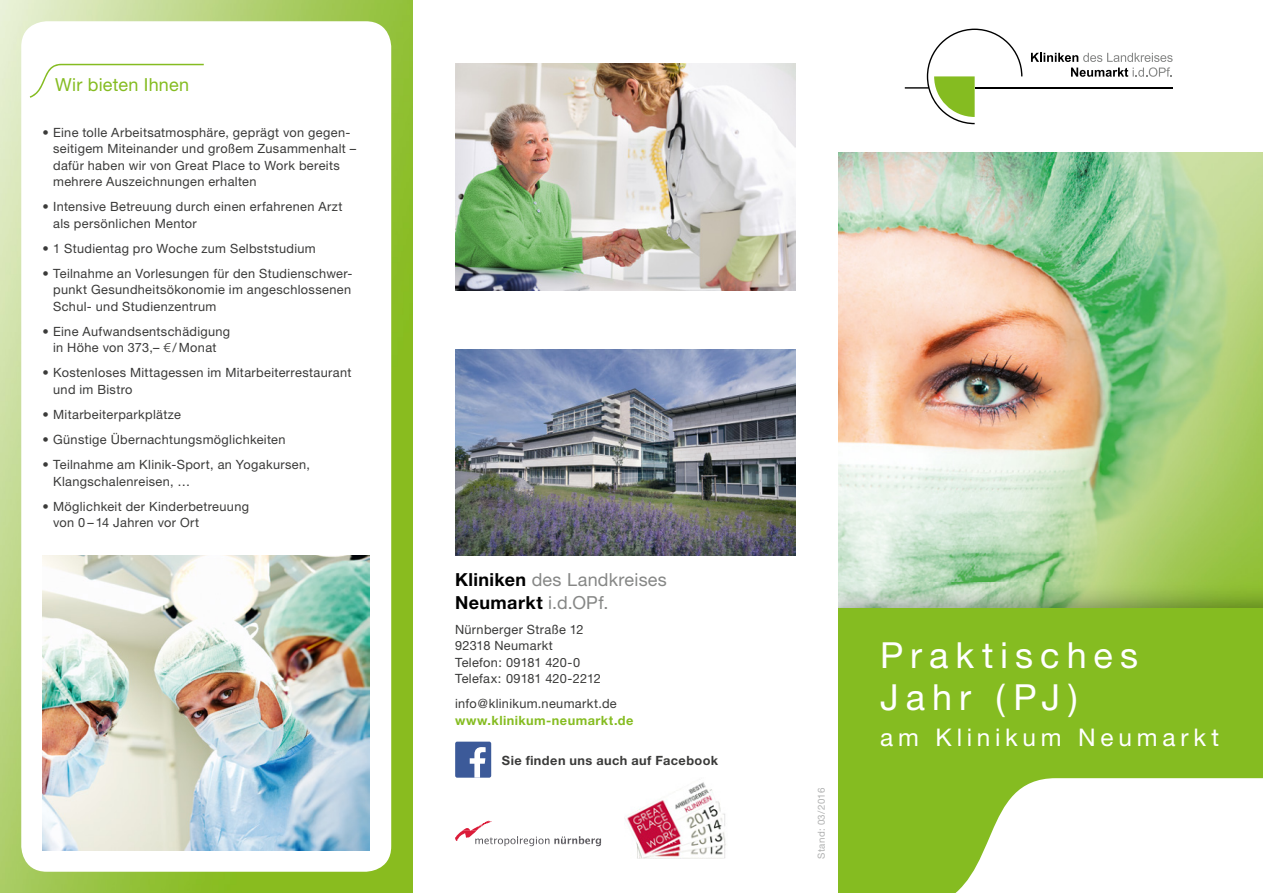
<style>
.page{position:relative;width:1263px;height:893px;background:#fff}
.page>*{position:absolute;margin:0;border:0;box-sizing:border-box;transform-origin:0 0}
.t1{font:36px/42px "Helvetica Neue";letter-spacing:.195em;color:#fff}
.t2{font:24.3px "Helvetica Neue";letter-spacing:.195em;color:#fff}
.t3{font:18px/22.5px "Helvetica Neue";letter-spacing:.015em;color:#868786}
.t4{font:18px "Helvetica Neue";letter-spacing:.01em;color:#85bc21}
.t5{font:12.75px/16.5px "Helvetica Neue";letter-spacing:.025em;color:#3a3a39}
.t6{font:700 12.75px "Helvetica Neue";letter-spacing:.035em;color:#3a3a39}
.t7{font:700 12.75px "Helvetica Neue";letter-spacing:.035em;color:#85bc21}
.t8{font:9.75px "Helvetica Neue";letter-spacing:.035em;color:#b0b1b1}
.s1{font-family:"Linotype Euro Font Ato F"}
.s2{font-weight:700;color:#000}
</style>
<div class="page">
<img style="left:838px;top:153px;width:425px;height:430px">
<img style="left:0;top:0;width:412px;height:893px">
<div style="left:21px;top:21px;width:370px;height:851px;background:#fff;border-radius:26px"></div>
<img style="left:455px;top:64px;width:340px;height:227px">
<hr style="left:975px;top:87px;width:197px;height:2px;background:#000">
<svg style="left:905px;top:29px;width:117px;height:95px"></svg>
<svg style="left:1031px;top:53px;width:141px;height:24px"></svg>
<img style="left:455px;top:350px;width:340px;height:205px">
<svg style="left:455px;top:821px;width:146px;height:25px"></svg>
<div style="left:455px;top:742px;width:36px;height:36px;background:#3c5a99;border-radius:2px"></div>
<svg style="left:470px;top:747px;width:16px;height:31px"></svg>
<img style="left:625px;top:782px;width:101px;height:77px">
<svg style="left:30px;top:64px;width:174px;height:34px"></svg>
<img style="left:43px;top:555px;width:327px;height:295px">
<img style="left:838px;top:583px;width:425px;height:25px">
<div style="left:838px;top:608px;width:425px;height:285px;background:#85bc21"></div>
<svg style="left:955px;top:778px;width:308px;height:115px;background:#eff6e3"></svg>
<h3 class="t4" style="left:55px;top:74px;width:135px">Wir bieten Ihnen</h3>
<p class="t5" style="left:53px;top:124px;width:305px;text-indent:-11px">• Eine tolle Arbeitsatmosphäre, geprägt von gegen&shy;seitigem Miteinander und großem Zusammenhalt – dafür haben wir von Great Place to Work bereits mehrere Auszeichnungen erhalten</p>
<p class="t5" style="left:53px;top:198px;width:291px;text-indent:-11px">• Intensive Betreuung durch einen erfahrenen Arzt als persönlichen Mentor</p>
<p class="t5" style="left:43px;top:240px;width:275px">• 1 Studientag pro Woche zum Selbststudium</p>
<p class="t5" style="left:53px;top:265px;width:301px;text-align:justify;text-indent:-11px">• Teilnahme an Vorlesungen für den Studienschwer&shy;punkt Gesundheitsökonomie im angeschlossenen Schul- und Studienzentrum</p>
<p class="t5" style="left:43px;top:323px;width:189px;text-align:center">• Eine Aufwandsentschädigung in Höhe von 373,– <span class="s1">1</span> / Monat</p>
<p class="t5" style="left:53px;top:364px;width:300px;text-indent:-11px">• Kostenloses Mittagessen im Mitarbeiterrestaurant und im Bistro</p>
<p class="t5" style="left:43px;top:406px;width:140px">• Mitarbeiterparkplätze</p>
<p class="t5" style="left:43px;top:431px;width:245px">• Günstige Übernachtungsmöglichkeiten</p>
<p class="t5" style="left:53px;top:456px;width:258px;text-indent:-11px">• Teilnahme am Klinik-Sport, an Yogakursen,<br>Klangschalenreisen, …</p>
<p class="t5" style="left:53px;top:498px;width:197px;text-indent:-11px">• Möglichkeit der Kinderbetreuung von 0 – 14 Jahren vor Ort</p>
<h3 class="t3" style="left:455px;top:568px;width:213px"><span class="s2">Kliniken</span> des Landkreises<br><span class="s2">Neumarkt</span> i.d.OPf.</h3>
<p class="t5" style="left:455px;top:621px;width:147px">Nürnberger Straße 12<br>92318 Neumarkt<br>Telefon: 09181 420-0<br>Telefax: 09181 420-2212</p>
<p class="t5" style="left:455px;top:695px;width:163px">info@klinikum.neumarkt.de</p>
<p class="t7" style="left:455px;top:712px;width:180px">www.klinikum-neumarkt.de</p>
<p class="t6" style="left:502px;top:752px;width:218px">Sie finden uns auch auf Facebook</p>
<p class="t8" style="left:816px;top:859px;width:73px;rotate:-90deg">Stand: 03/2016</p>
<h1 class="t1" style="left:880px;top:634px;width:259px">Praktisches<br>Jahr (PJ)</h1>
<h2 class="t2" style="left:880px;top:723px;width:340px">am Klinikum Neumarkt</h2>
</div>
